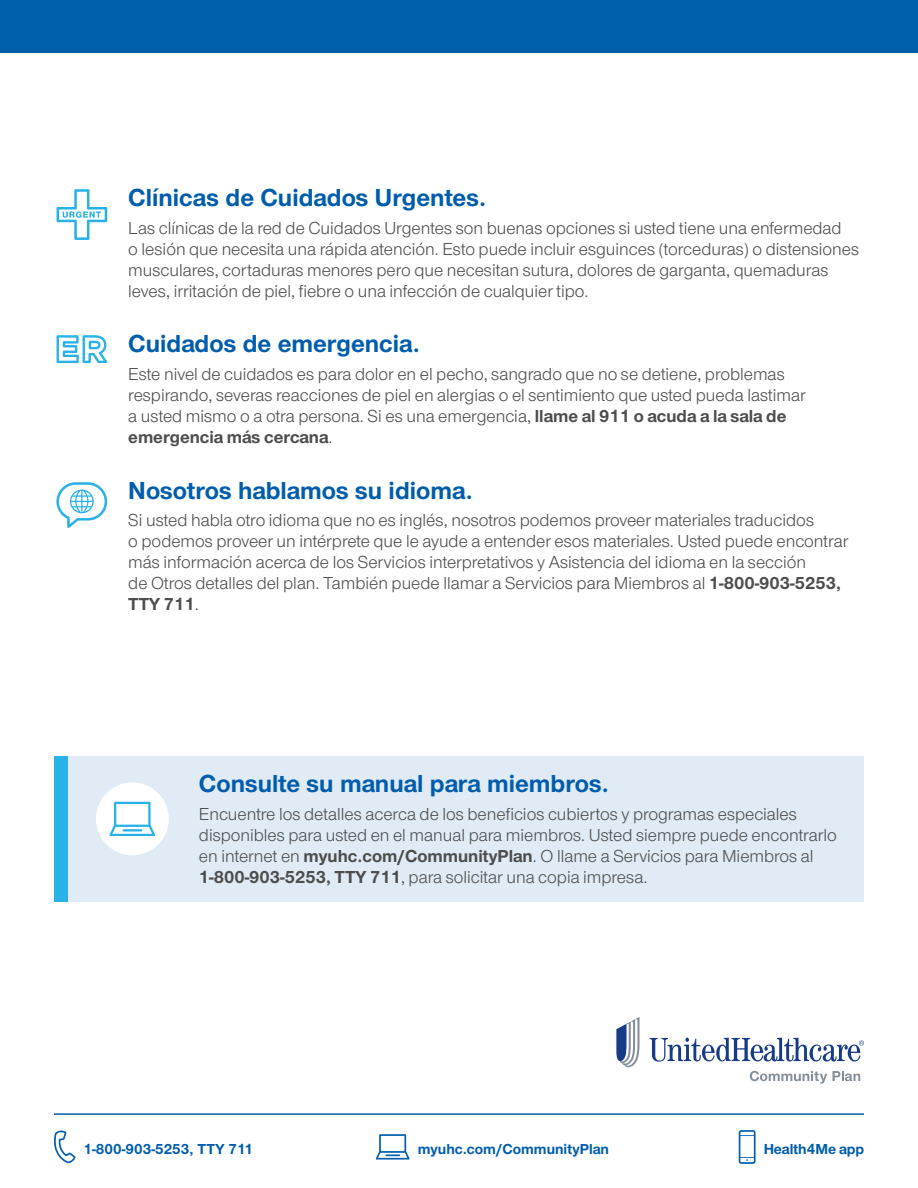
<style>
.page{position:relative;width:918px;height:1188px;background:#fff}
.page>*{position:absolute;margin:0;border:0;box-sizing:border-box;transform-origin:0 0}
.subhead___GSG___Base{font:700 25.5px "UHC Sans";color:#005dac}
.Body___DkGray_-_SP{font:18px/21px "UHC Sans";color:#4d4d4d}
.t1{font:700 15px "UHC Sans";color:#005dac}
.s1{font-weight:700}
</style>
<div class="page">
<hr style="left:54px;top:1113px;width:810px;height:2px;background:#005dac">
<div style="left:0;top:0;width:918px;height:53px;background:#005dac"></div>
<svg style="left:54px;top:1131px;width:22px;height:32px"></svg>
<svg style="left:739px;top:1130px;width:17px;height:34px"></svg>
<svg style="left:376px;top:1134px;width:34px;height:26px"></svg>
<svg style="left:650px;top:1038px;width:214px;height:24px"></svg>
<svg style="left:616px;top:1017px;width:24px;height:50px"></svg>
<svg style="left:750px;top:1071px;width:110px;height:13px"></svg>
<div style="left:59px;top:756px;width:805px;height:146px;background:#e1ebf5"></div>
<div style="left:54px;top:756px;width:14px;height:146px;background:#29b2e7"></div>
<div style="left:96px;top:782px;width:73px;height:73px;background:#fff;border-radius:50%"></div>
<svg style="left:109px;top:802px;width:46px;height:34px"></svg>
<svg style="left:57px;top:189px;width:50px;height:51px"></svg>
<svg style="left:57px;top:335px;width:50px;height:28px"></svg>
<svg style="left:56px;top:482px;width:51px;height:46px"></svg>
<p class="subhead___GSG___Base" style="left:128px;top:180px;width:360px">Clínicas de Cuidados Urgentes.</p>
<p class="Body___DkGray_-_SP" style="left:128px;top:217px;width:733px">Las clínicas de la red de Cuidados Urgentes son buenas opciones si usted tiene una enfermedad<br>o lesión que necesita una rápida atención. Esto puede incluir esguinces (torceduras) o distensiones musculares, cortaduras menores pero que necesitan sutura, dolores de garganta, quemaduras leves, irritación de piel, fiebre o una infección de cualquier tipo.</p>
<p class="subhead___GSG___Base" style="left:128px;top:327px;width:293px">Cuidados de emergencia.</p>
<p class="Body___DkGray_-_SP" style="left:128px;top:363px;width:679px">Este nivel de cuidados es para dolor en el pecho, sangrado que no se detiene, problemas respirando, severas reacciones de piel en alergias o el sentimiento que usted pueda lastimar a usted mismo o a otra persona. Si es una emergencia, <span class="s1">llame al 911 o acuda a la sala de emergencia más cercana</span>.</p>
<p class="subhead___GSG___Base" style="left:128px;top:473px;width:346px">Nosotros hablamos su idioma.</p>
<p class="Body___DkGray_-_SP" style="left:128px;top:509px;width:721px">Si usted habla otro idioma que no es inglés, nosotros podemos proveer materiales traducidos<br>o podemos proveer un intérprete que le ayude a entender esos materiales. Usted puede encontrar más información acerca de los Servicios interpretativos y Asistencia del idioma en la sección<br>de Otros detalles del plan. También puede llamar a Servicios para Miembros al <span class="s1">1-800-903-5253, TTY 711</span>.</p>
<p class="subhead___GSG___Base" style="left:199px;top:766px;width:412px">Consulte su manual para miembros.</p>
<p class="Body___DkGray_-_SP" style="left:199px;top:803px;width:639px">Encuentre los detalles acerca de los beneficios cubiertos y programas especiales disponibles para usted en el manual para miembros. Usted siempre puede encontrarlo en internet en <span class="s1">myuhc.com/CommunityPlan</span>. O llame a Servicios para Miembros al <span class="s1">1-800-903-5253, TTY 711</span>, para solicitar una copia impresa.</p>
<p class="t1" style="left:84px;top:1138px;width:171px">1-800-903-5253, TTY 711</p>
<p class="t1" style="left:418px;top:1138px;width:193px">myuhc.com/CommunityPlan</p>
<p class="t1" style="left:764px;top:1138px;width:102px">Health4Me app</p>
</div>
